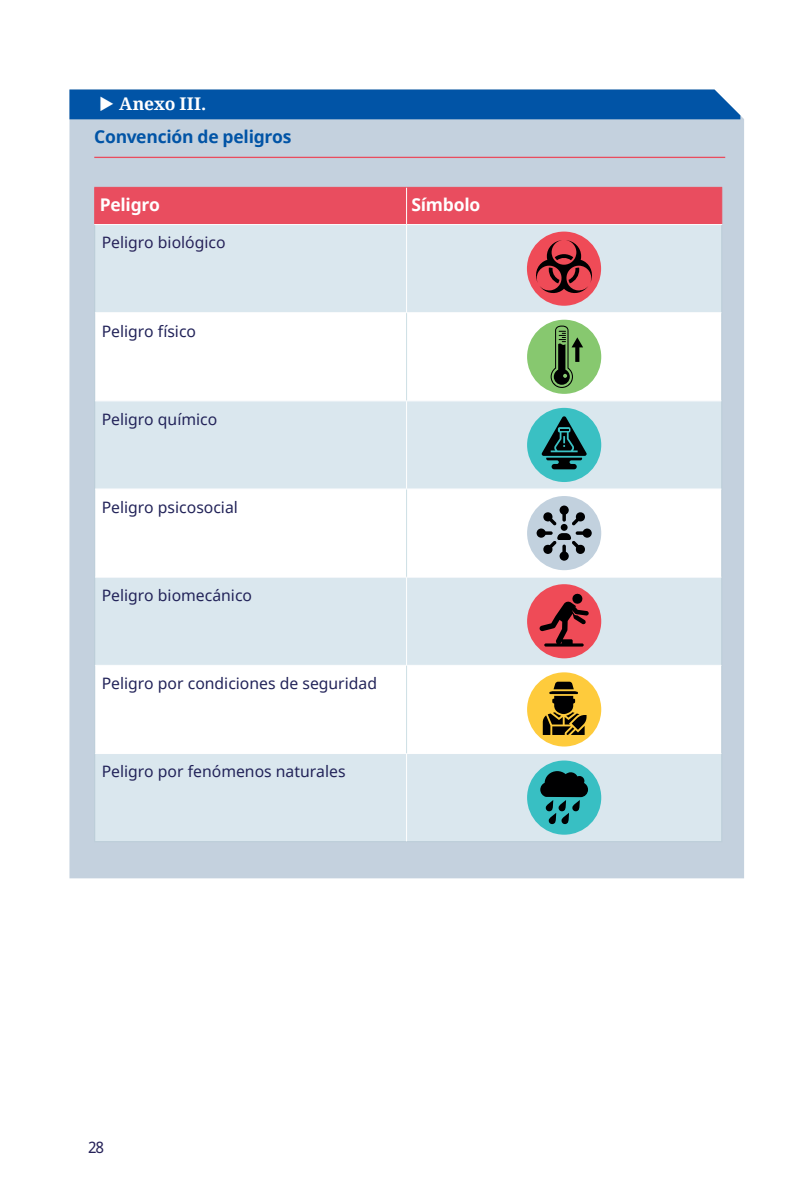
<style>
.page{position:relative;width:794px;height:1191px;background:#fff}
.page>*{position:absolute;margin:0;border:0;box-sizing:border-box;transform-origin:0 0}
.Book_160x240_-_Sub_h{font:700 17.5px "Noto Sans";letter-spacing:-.015em;color:#0154a6}
.Book_-_Table_heading{font:700 17.5px "Noto Sans";letter-spacing:-.015em;color:#fff}
.t1{font:700 17.5px "Noto Serif";letter-spacing:.005em;color:#fff}
.t2{font:15.75px "Noto Sans";color:#222359}
.Book_-_Table_body{font:15.75px "Noto Sans";color:#262259}
</style>
<div class="page">
<div style="left:69px;top:89px;width:675px;height:789px;background:#c4d1de"></div>
<hr style="left:94px;top:157px;width:631px;height:1px;background:#e94d5f">
<div style="left:95px;top:188px;width:626px;height:36px;background:#e94d5f"></div>
<div style="left:95px;top:225px;width:626px;height:87px;background:#dae7ee"></div>
<svg style="left:95px;top:313px;width:626px;height:440px"></svg>
<div style="left:95px;top:401px;width:626px;height:87px;background:#dae7ee"></div>
<div style="left:95px;top:578px;width:626px;height:87px;background:#dae7ee"></div>
<div style="left:95px;top:754px;width:626px;height:87px;background:#dae7ee"></div>
<hr style="left:94px;top:187px;width:312px;height:1px;background:#e94d5d">
<hr style="left:94px;top:188px;width:1px;height:36px;background:#e94d5d">
<hr style="left:406px;top:187px;width:316px;height:1px;background:#e94d5d">
<hr style="left:721px;top:188px;width:1px;height:36px;background:#e94d5d">
<hr style="left:406px;top:188px;width:1px;height:36px;background:#fff">
<hr style="left:94px;top:225px;width:1px;height:88px;background:#baccd7">
<hr style="left:721px;top:225px;width:1px;height:88px;background:#baccd7">
<hr style="left:94px;top:313px;width:1px;height:88px;background:#baccd7">
<hr style="left:721px;top:313px;width:1px;height:88px;background:#baccd7">
<hr style="left:94px;top:401px;width:1px;height:88px;background:#baccd7">
<hr style="left:721px;top:401px;width:1px;height:88px;background:#baccd7">
<hr style="left:94px;top:489px;width:1px;height:88px;background:#baccd7">
<hr style="left:721px;top:489px;width:1px;height:88px;background:#baccd7">
<hr style="left:94px;top:577px;width:1px;height:88px;background:#baccd7">
<hr style="left:721px;top:577px;width:1px;height:88px;background:#baccd7">
<hr style="left:94px;top:665px;width:1px;height:88px;background:#baccd7">
<hr style="left:721px;top:665px;width:1px;height:88px;background:#baccd7">
<hr style="left:94px;top:753px;width:1px;height:88px;background:#baccd7">
<hr style="left:721px;top:753px;width:1px;height:88px;background:#baccd7">
<hr style="left:94px;top:841px;width:312px;height:1px;background:#baccd7">
<hr style="left:406px;top:841px;width:316px;height:1px;background:#baccd7">
<hr style="left:94px;top:224px;width:312px;height:1px;background:#fff">
<hr style="left:406px;top:224px;width:316px;height:1px;background:#fff">
<hr style="left:95px;top:312px;width:311px;height:1px;background:#fff">
<hr style="left:406px;top:312px;width:315px;height:1px;background:#fff">
<hr style="left:95px;top:400px;width:311px;height:1px;background:#fff">
<hr style="left:406px;top:400px;width:315px;height:1px;background:#fff">
<hr style="left:95px;top:488px;width:311px;height:1px;background:#fff">
<hr style="left:406px;top:488px;width:315px;height:1px;background:#fff">
<hr style="left:95px;top:577px;width:311px;height:1px;background:#fff">
<hr style="left:406px;top:577px;width:315px;height:1px;background:#fff">
<hr style="left:95px;top:665px;width:311px;height:1px;background:#fff">
<hr style="left:406px;top:665px;width:315px;height:1px;background:#fff">
<hr style="left:95px;top:753px;width:311px;height:1px;background:#fff">
<hr style="left:406px;top:753px;width:315px;height:1px;background:#fff">
<hr style="left:406px;top:225px;width:1px;height:87px;background:#fff">
<hr style="left:406px;top:401px;width:1px;height:87px;background:#fff">
<hr style="left:406px;top:754px;width:1px;height:87px;background:#fff">
<hr style="left:406px;top:577px;width:1px;height:88px;background:#fff">
<hr style="left:406px;top:313px;width:1px;height:87px;background:#cddfe5">
<hr style="left:406px;top:489px;width:1px;height:88px;background:#cddfe5">
<hr style="left:406px;top:666px;width:1px;height:87px;background:#cddfe5">
<div style="left:527px;top:231px;width:74px;height:75px;background:#ef4b57;border-radius:50%"></div>
<svg style="left:534px;top:240px;width:60px;height:55px"></svg>
<div style="left:527px;top:320px;width:74px;height:74px;background:#87c86f;border-radius:50%"></div>
<svg style="left:550px;top:325px;width:33px;height:63px"></svg>
<div style="left:527px;top:408px;width:74px;height:74px;background:#3ac0c3;border-radius:50%"></div>
<svg style="left:542px;top:416px;width:44px;height:53px"></svg>
<div style="left:527px;top:496px;width:74px;height:74px;background:#c2d1de;border-radius:50%"></div>
<div style="left:561px;top:524px;width:6px;height:7px;background:#000001;border-radius:50%"></div>
<svg style="left:562px;top:515px;width:4px;height:6px"></svg>
<svg style="left:559px;top:505px;width:10px;height:10px"></svg>
<svg style="left:572px;top:512px;width:13px;height:13px"></svg>
<div style="left:582px;top:528px;width:10px;height:10px;background:#000001;border-radius:50%"></div>
<div style="left:559px;top:551px;width:10px;height:9px;background:#000001;border-radius:50%"></div>
<svg style="left:543px;top:531px;width:42px;height:23px"></svg>
<svg style="left:536px;top:528px;width:10px;height:10px"></svg>
<svg style="left:543px;top:512px;width:13px;height:13px"></svg>
<div style="left:527px;top:584px;width:74px;height:74px;background:#ef4b57;border-radius:50%"></div>
<svg style="left:539px;top:593px;width:50px;height:53px"></svg>
<div style="left:527px;top:672px;width:74px;height:74px;background:#fecb3c;border-radius:50%"></div>
<svg style="left:553px;top:681px;width:21px;height:8px"></svg>
<hr style="left:549px;top:692px;width:29px;height:2px;background:#000001">
<svg style="left:543px;top:696px;width:43px;height:39px"></svg>
<div style="left:527px;top:760px;width:74px;height:74px;background:#38bfc3;border-radius:50%"></div>
<svg style="left:540px;top:771px;width:48px;height:53px"></svg>
<div style="left:69px;top:90px;width:671px;height:29px;background:#0154a6"></div>
<p class="t1" style="left:119px;top:91px;width:89px">Anexo III.</p>
<p class="Book_160x240_-_Sub_h" style="left:94px;top:124px;width:199px">Convención de peligros</p>
<p class="Book_-_Table_heading" style="left:100px;top:192px;width:62px">Peligro</p>
<p class="Book_-_Table_heading" style="left:411px;top:192px;width:70px">Símbolo</p>
<p class="Book_-_Table_body" style="left:102px;top:232px;width:125px">Peligro biológico</p>
<p class="t2" style="left:102px;top:320px;width:96px">Peligro físico</p>
<p class="t2" style="left:102px;top:408px;width:117px">Peligro químico</p>
<p class="t2" style="left:102px;top:496px;width:138px">Peligro psicosocial</p>
<p class="t2" style="left:102px;top:584px;width:152px">Peligro biomecánico</p>
<p class="t2" style="left:102px;top:672px;width:277px">Peligro por condiciones de seguridad</p>
<p class="t2" style="left:102px;top:761px;width:245px">Peligro por fenómenos naturales</p>
<p class="Book_-_Table_body" style="left:88px;top:1136px;width:17px">28</p>
</div>
